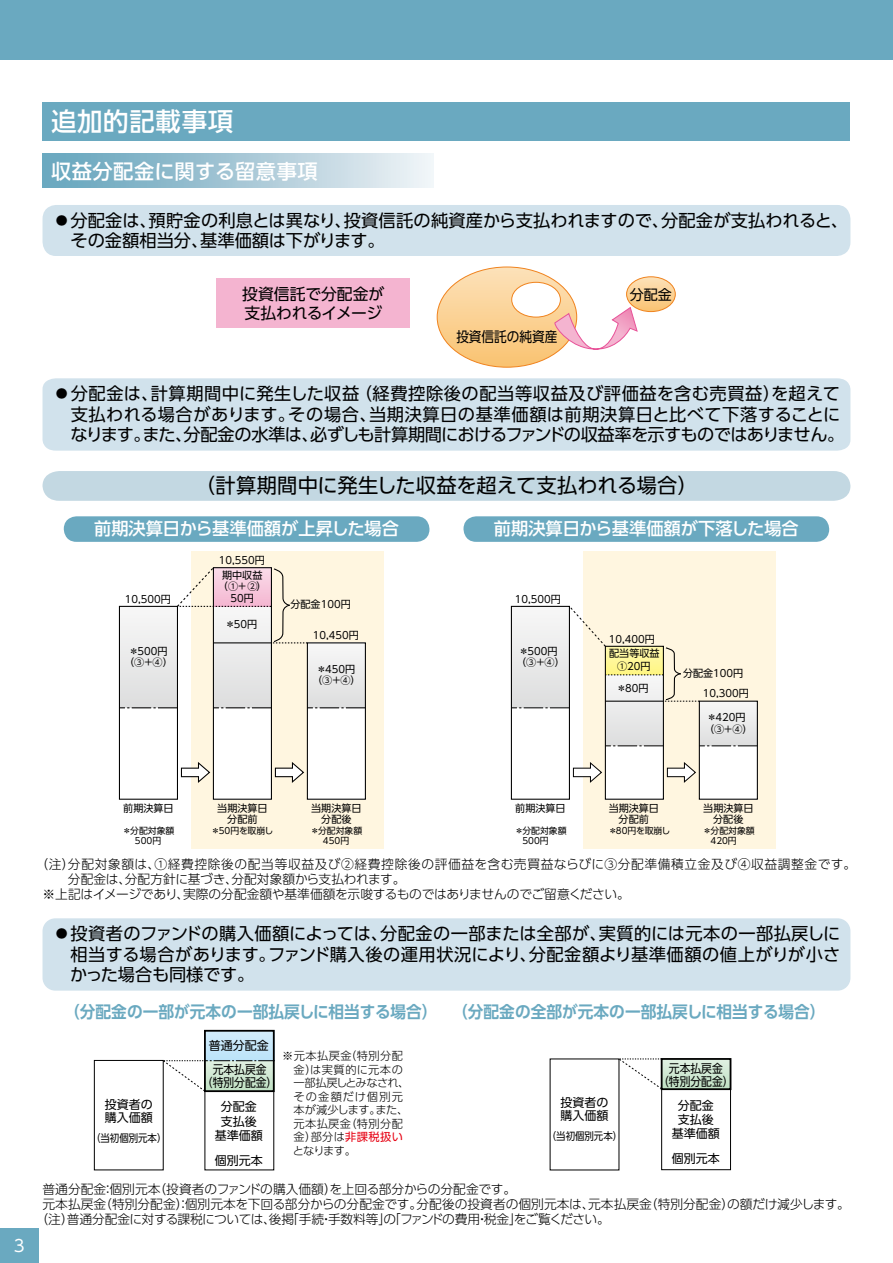
<style>
.page{position:relative;width:893px;height:1263px;background:#fff}
.page>*{position:absolute;margin:0;border:0;box-sizing:border-box;transform-origin:0 0}
.t1{font:500 25.5px "UD Shin Go Pro";letter-spacing:.025em;color:#fff}
.t2{font:20.25px "UD Shin Go Pro";color:#000}
.t3{font:500 20.25px "UD Shin Go Pro";letter-spacing:.025em;color:#fff}
.t4{font:17.25px/20.2px "UD Shin Go Pro";color:#000}
.t5{font:500 17.25px "UD Shin Go Pro";color:#fff}
.t6{font:700 16.5px "UD Shin Go Pro De";color:#6aa9c0;scale:.95 1}
.t7{font:16.5px "UD Shin Go Pro";color:#fff}
.t8{font:15.75px/18.3px "UD Shin Go Pro";letter-spacing:-.01em;color:#000}
.t9{font:14.1px "UD Shin Go Pro";color:#000;scale:.9 1}
.t10{font:14.1px "UD Shin Go Pro";color:#000}
.t11{font:300 12.75px "UD Shin Go Pro";color:#000}
.t12{font:300 12.75px "UD Shin Go Pro";letter-spacing:.05em;color:#000}
.t13{font:300 12.75px "UD Shin Go Pro";letter-spacing:-.035em;color:#000}
.t14{font:300 12.75px "UD Shin Go Pro";letter-spacing:-.02em;color:#000}
.t15{font:12px/14.4px "UD Shin Go Pro";color:#000}
.t16{font:12px/12.9px "UD Shin Go Pro";color:#000;text-align:center;scale:.9 1}
.t17{font:300 11.25px/13.5px "UD Shin Go Pro";letter-spacing:.03em;color:#000}
.t18{font:10.5px "UD Shin Go Pro";color:#000;scale:.9 1}
.t19{font:10.05px/11.4px "UD Shin Go Pro";color:#000;text-align:center}
.t20{font:8.85px/10.1px "UD Shin Go Pro";color:#000;text-align:center}
.s1{font-family:"Gothic MB101 Pr 5"}
.s2{font-weight:400;color:#e60012}
</style>
<div class="page">
<div style="left:43px;top:205px;width:807px;height:51px;background:#d1e2ec;border-radius:14px"></div>
<div style="left:43px;top:378px;width:807px;height:73px;background:#d1e2ec"></div>
<div style="left:43px;top:918px;width:807px;height:73px;background:#d1e2ec;border-radius:13px"></div>
<div style="left:217px;top:279px;width:193px;height:49px;background:#f4b4d0"></div>
<svg style="left:437px;top:267px;width:238px;height:100px"></svg>
<div style="left:626px;top:276px;width:50px;height:36px;border:1px solid #f0831e;border-radius:50%"></div>
<div style="left:191px;top:551px;width:193px;height:298px;background:#fff6e0"></div>
<svg style="left:118px;top:567px;width:248px;height:233px"></svg>
<div style="left:583px;top:551px;width:193px;height:298px;background:#fff6e0"></div>
<svg style="left:510px;top:605px;width:248px;height:195px"></svg>
<div style="left:43px;top:471px;width:807px;height:30px;background:#c3d8e2"></div>
<div style="left:64px;top:516px;width:365px;height:26px;background:#6aa9c0;border-radius:13px"></div>
<div style="left:463px;top:516px;width:366px;height:26px;background:#6aa9c0;border-radius:13px"></div>
<div style="left:94px;top:1060px;width:70px;height:110px;border:1px solid #000"></div>
<svg style="left:162px;top:1030px;width:113px;height:63px"></svg>
<div style="left:661px;top:1058px;width:70px;height:112px;border:1px solid #000"></div>
<div style="left:662px;top:1059px;width:68px;height:30px;background:linear-gradient(to right,#d1e8d3,#d1e8d3)"></div>
<div style="left:661px;top:1058px;width:70px;height:32px;border:2px solid #000"></div>
<svg style="left:618px;top:1058px;width:44px;height:32px"></svg>
<div style="left:43px;top:102px;width:807px;height:38px;background:#6aa9c0"></div>
<div style="left:43px;top:154px;width:391px;height:34px;background:linear-gradient(to right,#61a1ba,#eef1f5)"></div>
<div style="left:0;top:1228px;width:38px;height:35px;background:#6aa9c0"></div>
<div style="left:0;top:0;width:893px;height:60px;background:#6aa9c0"></div>
<h1 class="t1" style="left:51px;top:101px;width:184px">追加的記載事項</h1>
<p class="t3" style="left:51px;top:154px;width:268px">収益分配金に関する留意事項</p>
<p class="t4" style="left:70px;top:210px;width:779px;text-indent:-17px"><span class="s1">●</span>分配金は、預貯金の利息とは異なり、投資信託の純資産から支払われますので、分配金が支払われると、その金額相当分、基準価額は下がります。</p>
<p class="t8" style="left:242px;top:285px;width:143px">投資信託で分配金が支払われるイメージ</p>
<p class="t9" style="left:456px;top:325px;width:114px">投資信託の純資産</p>
<p class="t10" style="left:630px;top:283px;width:44px">分配金</p>
<p class="t4" style="left:71px;top:383px;width:775px;text-indent:-17px"><span class="s1">●</span>分配金は、計算期間中に発生した収益（経費控除後の配当等収益及び評価益を含む売買益）を超えて支払われる場合があります。その場合、当期決算日の基準価額は前期決算日と比べて下落することになります。また、分配金の水準は、必ずしも計算期間におけるファンドの収益率を示すものではありません。</p>
<p class="t2" style="left:195px;top:469px;width:505px">（計算期間中に発生した収益を超えて支払われる場合）</p>
<p class="t5" style="left:94px;top:515px;width:306px">前期決算日から基準価額が上昇した場合</p>
<p class="t5" style="left:494px;top:515px;width:306px">前期決算日から基準価額が下落した場合</p>
<p class="t19" style="left:125px;top:593px;width:48px">10,500円</p>
<p class="t19" style="left:124px;top:645px;width:50px">＊500円（③＋④）</p>
<p class="t19" style="left:219px;top:554px;width:48px">10,550円</p>
<p class="t19" style="left:222px;top:569px;width:42px">期中収益</p>
<p class="t19" style="left:231px;top:592px;width:25px">50円</p>
<p class="t19" style="left:225px;top:618px;width:34px">＊50円</p>
<p class="t19" style="left:218px;top:581px;width:50px">（①＋②）</p>
<p class="t19" style="left:290px;top:598px;width:62px">分配金100円</p>
<p class="t19" style="left:313px;top:629px;width:48px">10,450円</p>
<p class="t19" style="left:312px;top:663px;width:50px">＊450円（③＋④）</p>
<p class="t19" style="left:515px;top:593px;width:48px">10,500円</p>
<p class="t19" style="left:516px;top:645px;width:50px;text-align:left">＊500円（③＋④）</p>
<p class="t19" style="left:609px;top:633px;width:48px">10,400円</p>
<p class="t19" style="left:617px;top:660px;width:35px">①20円</p>
<p class="t19" style="left:609px;top:647px;width:52px">配当等収益</p>
<p class="t19" style="left:617px;top:682px;width:34px">＊80円</p>
<p class="t19" style="left:683px;top:667px;width:62px">分配金100円</p>
<p class="t19" style="left:703px;top:687px;width:48px">10,300円</p>
<p class="t19" style="left:704px;top:712px;width:50px;text-align:left">＊420円（③＋④）</p>
<p class="t7" style="left:14px;top:1232px;width:12px">3</p>
<p class="t19" style="left:123px;top:802px;width:52px">前期決算日</p>
<p class="t19" style="left:217px;top:802px;width:52px">当期決算日分配前</p>
<p class="t19" style="left:311px;top:802px;width:52px">当期決算日分配後</p>
<p class="t20" style="left:123px;top:825px;width:53px">＊分配対象額<br>500円</p>
<p class="t20" style="left:310px;top:825px;width:53px">＊分配対象額<br>450円</p>
<p class="t20" style="left:211px;top:825px;width:64px">＊50円を取崩し</p>
<p class="t19" style="left:515px;top:802px;width:52px">前期決算日</p>
<p class="t20" style="left:522px;top:825px;width:46px;text-align:left;text-indent:-8px">＊分配対象額<br>500円</p>
<p class="t19" style="left:609px;top:802px;width:52px">当期決算日分配前</p>
<p class="t20" style="left:608px;top:825px;width:64px">＊80円を取崩し</p>
<p class="t19" style="left:703px;top:802px;width:52px">当期決算日分配後</p>
<p class="t20" style="left:710px;top:825px;width:46px;text-align:left;text-indent:-8px">＊分配対象額<br>420円</p>
<p class="t12" style="left:36px;top:854px;width:822px">（注）分配対象額は、①経費控除後の配当等収益及び②経費控除後の評価益を含む売買益ならびに③分配準備積立金及び④収益調整金です。</p>
<p class="t11" style="left:68px;top:869px;width:339px">分配金は、分配方針に基づき、分配対象額から支払われます。</p>
<p class="t14" style="left:43px;top:884px;width:589px">※上記はイメージであり、実際の分配金額や基準価額を示唆するものではありませんのでご留意ください。</p>
<p class="t4" style="left:70px;top:923px;width:772px;text-align:justify;text-indent:-17px"><span class="s1">●</span>投資者のファンドの購入価額によっては、分配金の一部または全部が、実質的には元本の一部払戻しに相当する場合があります。ファンド購入後の運用状況により、分配金額より基準価額の値上がりが小さかった場合も同様です。</p>
<p class="t6" style="left:64px;top:998px;width:803px">（分配金の一部が元本の一部払戻しに相当する場合） （分配金の全部が元本の一部払戻しに相当する場合）</p>
<p class="t15" style="left:105px;top:1097px;width:49px;line-height:13.5px">投資者の購入価額</p>
<p class="t18" style="left:91px;top:1129px;width:85px">（当初個別元本）</p>
<p class="t15" style="left:209px;top:1038px;width:61px">普通分配金</p>
<p class="t16" style="left:202px;top:1063px;width:85px">元本払戻金<br>（特別分配金）</p>
<p class="t15" style="left:215px;top:1099px;width:49px;text-align:center">分配金支払後基準価額</p>
<p class="t15" style="left:215px;top:1153px;width:49px">個別元本</p>
<p class="t17" style="left:293px;top:1049px;width:118px;text-indent:-11px">※元本払戻金（特別分配金）は実質的に元本の一部払戻しとみなされ、その金額だけ個別元本が減少します。また、元本払戻金（特別分配金）部分は<span class="s2">非課税扱い</span>となります。</p>
<p class="t15" style="left:561px;top:1095px;width:49px;line-height:13.5px">投資者の購入価額</p>
<p class="t18" style="left:547px;top:1128px;width:85px">（当初個別元本）</p>
<p class="t16" style="left:658px;top:1061px;width:85px">元本払戻金<br>（特別分配金）</p>
<p class="t15" style="left:672px;top:1097px;width:49px;text-align:center">分配金支払後基準価額</p>
<p class="t15" style="left:672px;top:1151px;width:49px">個別元本</p>
<p class="t11" style="left:43px;top:1178px;width:475px">普通分配金：個別元本（投資者のファンドの購入価額）を上回る部分からの分配金です。</p>
<p class="t11" style="left:43px;top:1193px;width:809px">元本払戻金（特別分配金）：個別元本を下回る部分からの分配金です。分配後の投資者の個別元本は、元本払戻金（特別分配金）の額だけ減少します。</p>
<p class="t13" style="left:36px;top:1208px;width:576px">（注）普通分配金に対する課税については、後掲「手続・手数料等」の「ファンドの費用・税金」をご覧ください。</p>
</div>
